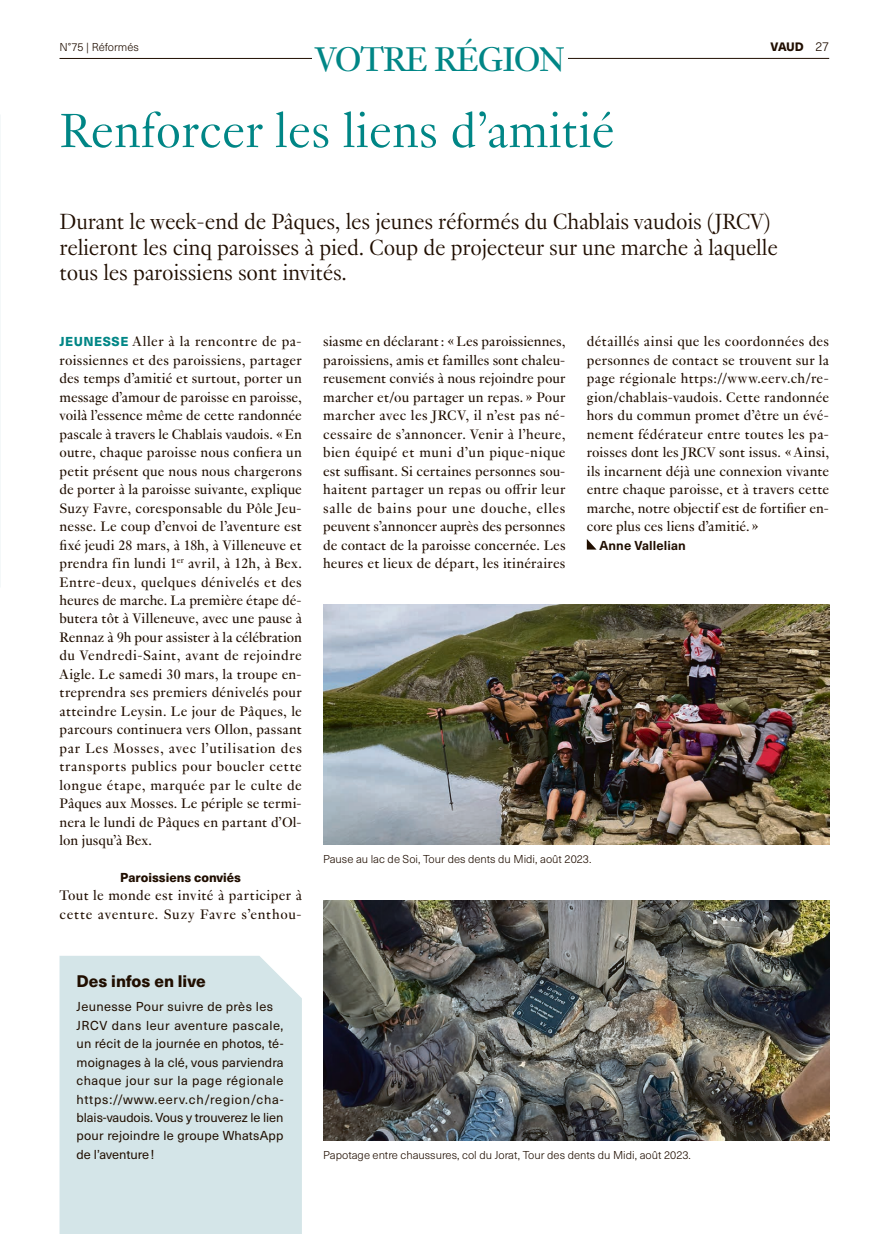
<style>
.page{position:relative;width:893px;height:1234px;background:#fff}
.page>*{position:absolute;margin:0;border:0;box-sizing:border-box;transform-origin:0 0}
.REF_Titres_indd{font:300 52.5px "Genath";color:#008686}
.t1{font:37.5px "Genath";letter-spacing:-.03em;color:#008686}
.REF_Chapeaux_indd{font:300 24px "Genath";letter-spacing:-.01em;color:#200e00}
.REF_Titre-encadre_indd{font:800 16.5px "Neue Haas Unica W1 G";color:#200e00}
.REF_Texte_indd{font:15px/18.5px "Genath";letter-spacing:.015em;color:#200e00;text-align:justify}
.REF_Texte_indd-2{font:15px/18.5px "Genath";letter-spacing:.04em;color:#200e00}
.REF_Texte-encadre_indd{font:12.75px/18.5px "Neue Haas Unica W1 G";letter-spacing:.015em;color:#200e00}
.REF_Intertitre_indd{font:800 12.75px "Neue Haas Unica W1 G";color:#200e00}
.REF_Texte_indd-3{font:700 12.75px "Neue Haas Unica W1 G";letter-spacing:.01em;color:#200e00}
.t2{font:800 12px "Neue Haas Unica W1 G";color:#200e00}
.REF_legendes_copyright_indd{font:300 11.25px "Neue Haas Unica W1 G";color:#200e00}
.s1{font-weight:300;font-size:12.75px}
.s2{font-family:"Neue Haas Unica W1 G";font-weight:800;font-size:12.75px;color:#008686}
</style>
<div class="page">
<svg style="left:587px;top:539px;width:9px;height:10px"></svg>
<img style="left:323px;top:605px;width:506px;height:239px">
<img style="left:323px;top:900px;width:506px;height:240px">
<div style="left:60px;top:956px;width:242px;height:277px;background:#d4e5e8"></div>
<hr style="left:60px;top:58px;width:769px;height:1px;background:#200e00">
<div style="left:313px;top:51px;width:255px;height:15px;background:#fff"></div>
<p class="t1" style="left:315px;top:33px;width:251px">VOTRE RÉGION</p>
<p class="REF_legendes_copyright_indd" style="left:60px;top:39px;width:81px">N°75 | Réformés</p>
<p class="t2" style="left:771px;top:37px;width:60px">VAUD <span class="s1">27</span></p>
<p class="REF_Titres_indd" style="left:60px;top:93px;width:557px">Renforcer les liens d’amitié</p>
<p class="REF_Chapeaux_indd" style="left:60px;top:205px;width:712px">Durant le week-end de Pâques, les jeunes réformés du Chablais vaudois (JRCV)</p>
<p class="REF_Chapeaux_indd" style="left:60px;top:230px;width:720px">relieront les cinq paroisses à pied. Coup de projecteur sur une marche à laquelle</p>
<p class="REF_Chapeaux_indd" style="left:60px;top:256px;width:289px">tous les paroissiens sont invités.</p>
<p class="REF_Texte_indd" style="left:60px;top:331px;width:244px"><span class="s2">JEUNESSE</span> Aller à la rencontre de pa&shy;roissiennes et des paroissiens, partager des temps d’amitié et surtout, porter un message d’amour de paroisse en paroisse, voilà l’essence même de cette randonnée pascale à travers le Chablais vaudois. « En outre, chaque paroisse nous confiera un petit présent que nous nous chargerons de porter à la paroisse suivante, explique Suzy Favre, coresponsable du Pôle Jeu&shy;nesse. Le coup d’envoi de l’aventure est fixé jeudi 28 mars, à 18h, à Villeneuve et prendra fin lundi 1<sup>er</sup> avril, à 12h, à Bex.<br>Entre-deux, quelques dénivelés et des heures de marche. La première étape dé&shy;butera tôt à Villeneuve, avec une pause à Rennaz à 9h pour assister à la célébration du Vendredi-Saint, avant de rejoindre Aigle. Le samedi 30 mars, la troupe en&shy;treprendra ses premiers dénivelés pour atteindre Leysin. Le jour de Pâques, le parcours continuera vers Ollon, passant par Les Mosses, avec l’utilisation des transports publics pour boucler cette longue étape, marquée par le culte de Pâques aux Mosses. Le périple se termi&shy;nera le lundi de Pâques en partant d’Ol&shy;lon jusqu’à Bex.</p>
<p class="REF_Intertitre_indd" style="left:120px;top:867px;width:122px">Paroissiens conviés</p>
<p class="REF_Texte_indd-2" style="left:60px;top:885px;width:244px">Tout le monde est invité à participer à cette aventure. Suzy Favre s’enthou-</p>
<p class="REF_Titre-encadre_indd" style="left:77px;top:967px;width:131px">Des infos en live</p>
<p class="REF_Texte-encadre_indd" style="left:77px;top:996px;width:209px">Jeunesse Pour suivre de près les<br>JRCV dans leur aventure pascale, un récit de la journée en photos, té&shy;moignages à la clé, vous parviendra chaque jour sur la page régionale https://www.eerv.ch/region/cha&shy;blais-vaudois. Vous y trouverez le lien pour rejoindre le groupe WhatsApp de l’aventure!</p>
<p class="REF_Texte_indd" style="left:323px;top:331px;width:244px">siasme en déclarant : « Les paroissiennes, paroissiens, amis et familles sont chaleu&shy;reusement conviés à nous rejoindre pour marcher et/ou partager un repas. » Pour marcher avec les JRCV, il n’est pas né&shy;cessaire de s’annoncer. Venir à l’heure, bien équipé et muni d’un pique-nique est suffisant. Si certaines personnes sou&shy;haitent partager un repas ou offrir leur salle de bains pour une douche, elles peuvent s’annoncer auprès des personnes de contact de la paroisse concernée. Les heures et lieux de départ, les itinéraires</p>
<p class="REF_Texte_indd" style="left:587px;top:331px;width:244px">détaillés ainsi que les coordonnées des personnes de contact se trouvent sur la page régionale https://www.eerv.ch/re&shy;gion/chablais-vaudois. Cette randonnée hors du commun promet d’être un évé&shy;nement fédérateur entre toutes les pa&shy;roisses dont les JRCV sont issus. « Ainsi, ils incarnent déjà une connexion vivante entre chaque paroisse, et à travers cette marche, notre objectif est de fortifier en&shy;core plus ces liens d’amitié. »</p>
<p class="REF_Texte_indd-3" style="left:599px;top:535px;width:88px">Anne Vallelian</p>
<p class="REF_legendes_copyright_indd" style="left:323px;top:851px;width:270px">Pause au lac de Soi, Tour des dents du Midi, août 2023.</p>
<p class="REF_legendes_copyright_indd" style="left:323px;top:1146px;width:369px">Papotage entre chaussures, col du Jorat, Tour des dents du Midi, août 2023.</p>
</div>
